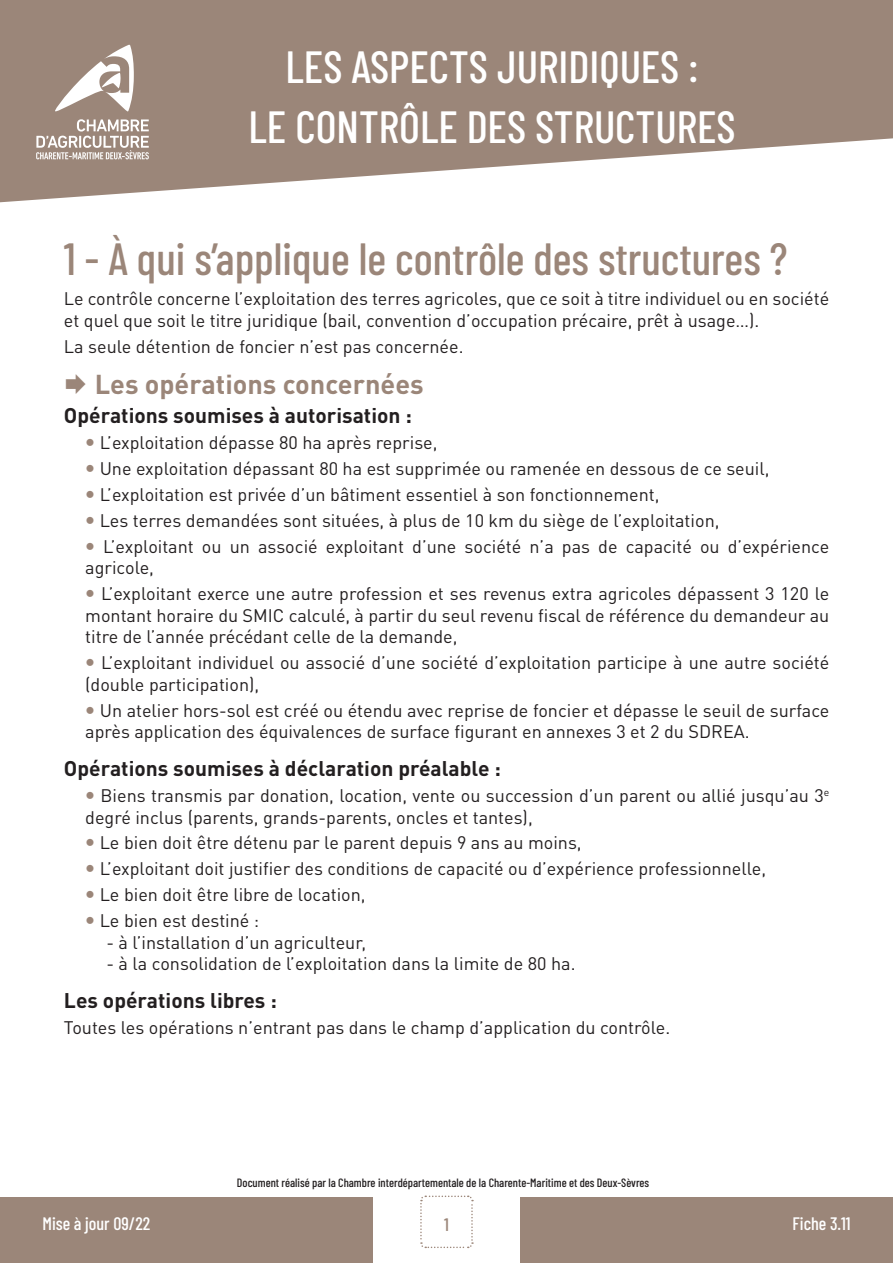
<style>
.page{position:relative;width:893px;height:1263px;background:#fff}
.page>*{position:absolute;margin:0;border:0;box-sizing:border-box;transform-origin:0 0}
.t1{font:500 45px/59.2px "Barlow Condensed";color:#fff;text-align:center}
.t2{font:500 45px "Barlow Condensed";color:#9b8679}
.t3{font:700 27px "DINOT";color:#9b8679}
.t4{font:700 21px "DINOT";color:#231f20}
.t5{font:18px/25.8px "DINOT";color:#231f20}
.t6{font:500 18px "Barlow Condensed";color:#fff}
.t7{font:500 18px "Barlow Condensed";color:#9b8679}
.t8{font:500 12px "Barlow Condensed";color:#231f20}
</style>
<div class="page">
<svg style="left:420px;top:1195px;width:54px;height:54px"></svg>
<div style="left:0;top:1197px;width:373px;height:66px;background:#9b8679"></div>
<div style="left:520px;top:1197px;width:373px;height:66px;background:#9b8679"></div>
<svg style="left:0;top:0;width:893px;height:202px;fill:#9b8679"></svg>
<svg style="left:55px;top:45px;width:79px;height:66px"></svg>
<svg style="left:36px;top:119px;width:113px;height:40px"></svg>
<h1 class="t1" style="left:249px;top:34px;width:489px">LES ASPECTS JURIDIQUES :<br>LE CONTRÔLE DES STRUCTURES</h1>
<h1 class="t2" style="left:64px;top:227px;width:725px">1 - À qui s’applique le contrôle des structures ?</h1>
<p class="t5" style="left:64px;top:288px;width:767px;line-height:21.6px">Le contrôle concerne l’exploitation des terres agricoles, que ce soit à titre individuel ou en société et quel que soit le titre juridique (bail, convention d’occupation précaire, prêt à usage…).</p>
<p class="t5" style="left:64px;top:333px;width:401px">La seule détention de foncier n’est pas concernée.</p>
<h2 class="t3" style="left:95px;top:366px;width:330px">Les opérations concernées</h2>
<p class="t4" style="left:64px;top:402px;width:349px">Opérations soumises à autorisation :</p>
<p class="t5" style="left:100px;top:429px;width:731px">L’exploitation dépasse 80 ha après reprise,<br>Une exploitation dépassant 80 ha est supprimée ou ramenée en dessous de ce seuil, L’exploitation est privée d’un bâtiment essentiel à son fonctionnement,<br>Les terres demandées sont situées, à plus de 10 km du siège de l’exploitation,<br>L’exploitant ou un associé exploitant d’une société n’a pas de capacité ou d’expérience</p>
<p class="t5" style="left:101px;top:554px;width:730px;text-indent:-16px">agricole,<br>L’exploitant exerce une autre profession et ses revenus extra agricoles dépassent 3 120 le</p>
<p class="t5" style="left:85px;top:604px;width:746px;line-height:21.6px">montant horaire du SMIC calculé, à partir du seul revenu fiscal de référence du demandeur au titre de l’année précédant celle de la demande,</p>
<p class="t5" style="left:85px;top:651px;width:746px;line-height:21.6px;text-indent:16px">L’exploitant individuel ou associé d’une société d’exploitation participe à une autre société (double participation),</p>
<p class="t5" style="left:85px;top:699px;width:746px;line-height:21.6px;text-indent:15px">Un atelier hors-sol est créé ou étendu avec reprise de foncier et dépasse le seuil de surface après application des équivalences de surface figurant en annexes 3 et 2 du SDREA.</p>
<p class="t4" style="left:64px;top:755px;width:439px">Opérations soumises à déclaration préalable :</p>
<p class="t5" style="left:85px;top:784px;width:746px;line-height:21.6px;text-indent:15px">Biens transmis par donation, location, vente ou succession d’un parent ou allié jusqu’au 3<sup>e </sup>degré inclus (parents, grands-parents, oncles et tantes),</p>
<p class="t5" style="left:100px;top:830px;width:668px">Le bien doit être détenu par le parent depuis 9 ans au moins,<br>L’exploitant doit justifier des conditions de capacité ou d’expérience professionnelle, Le bien doit être libre de location,<br>Le bien est destiné :</p>
<p class="t5" style="left:106px;top:929px;width:261px">- à l’installation d’un agriculteur,</p>
<p class="t5" style="left:106px;top:950px;width:471px">- à la consolidation de l’exploitation dans la limite de 80 ha.</p>
<p class="t4" style="left:64px;top:987px;width:214px">Les opérations libres :</p>
<p class="t5" style="left:64px;top:1014px;width:608px">Toutes les opérations n’entrant pas dans le champ d’application du contrôle.</p>
<p class="t8" style="left:237px;top:1174px;width:414px">Document réalisé par la Chambre interdépartementale de la Charente-Maritime et des Deux-Sèvres</p>
<p class="t6" style="left:43px;top:1210px;width:109px">Mise à jour 09/22</p>
<p class="t7" style="left:444px;top:1211px;width:6px">1</p>
<p class="t6" style="left:792px;top:1210px;width:59px">Fiche 3.11</p>
</div>
